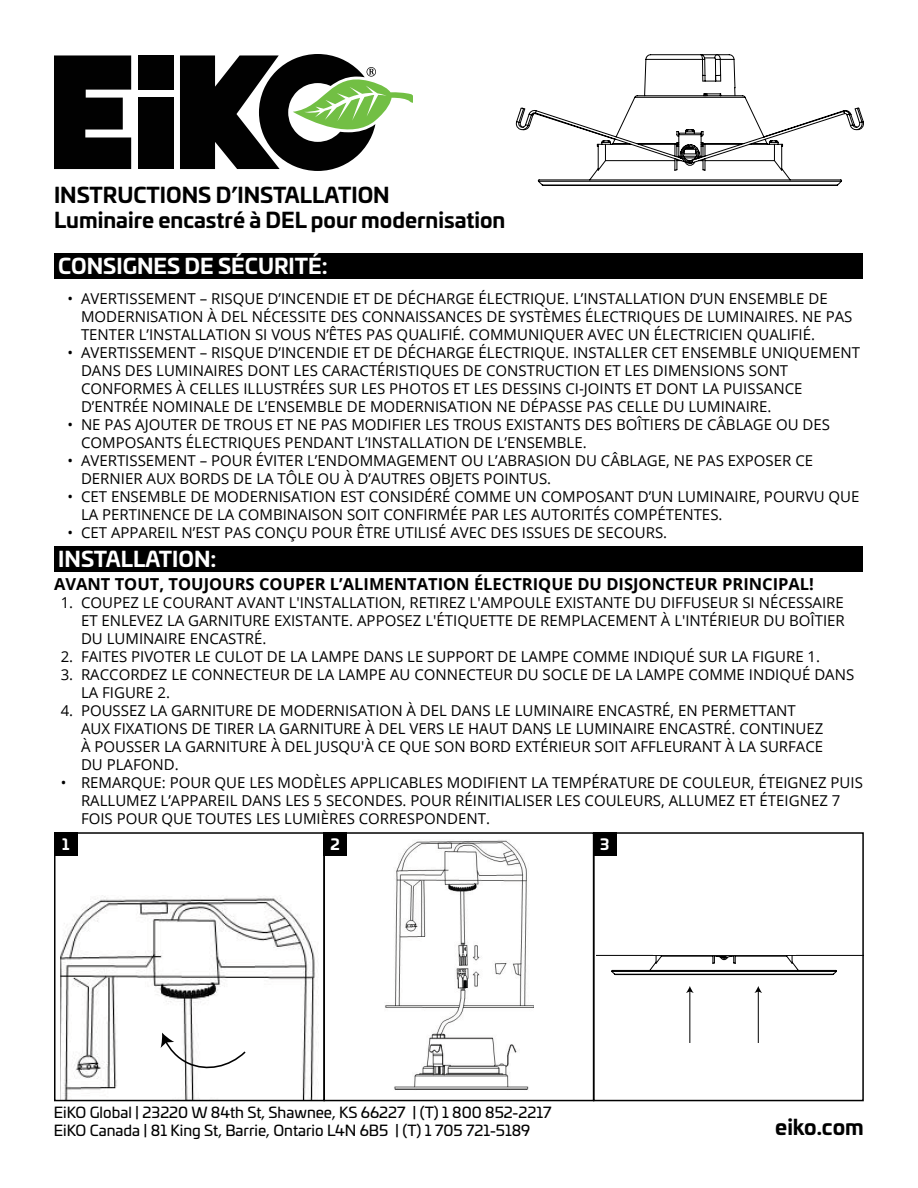
<style>
.page{position:relative;width:918px;height:1188px;background:#fff}
.page>*{position:absolute;margin:0;border:0;box-sizing:border-box;transform-origin:0 0}
.t1{font:700 21px/25.2px "Univia Pro";color:#000}
.t2{font:700 21px "Univia Pro";color:#fff}
.t3{font:700 16.5px "Open Sans";color:#000}
.t4{font:15px/18px "Open Sans";color:#000}
.t5{font:15px/18px "Univia Pro";color:#000}
.t6{font:700 15px "Univia Pro";color:#fff}
</style>
<div class="page">
<svg style="left:54px;top:55px;width:77px;height:114px"></svg>
<div style="left:138px;top:55px;width:35px;height:35px;background:#010101"></div>
<div style="left:138px;top:98px;width:35px;height:71px;background:#010101"></div>
<svg style="left:180px;top:54px;width:232px;height:117px"></svg>
<div style="left:54px;top:253px;width:808px;height:26px;background:#000"></div>
<svg style="left:537px;top:171px;width:306px;height:15px"></svg>
<svg style="left:516px;top:54px;width:348px;height:117px"></svg>
<div style="left:54px;top:546px;width:808px;height:25px;background:#000"></div>
<img style="left:60px;top:895px;width:255px;height:203px">
<svg style="left:161px;top:1033px;width:86px;height:41px"></svg>
<div style="left:54px;top:832px;width:23px;height:24px;background:#000"></div>
<div style="left:54px;top:832px;width:271px;height:269px;border:2px solid #000"></div>
<div style="left:324px;top:832px;width:23px;height:24px;background:#000"></div>
<div style="left:324px;top:832px;width:270px;height:269px;border:2px solid #000"></div>
<div style="left:593px;top:832px;width:23px;height:24px;background:#000"></div>
<div style="left:593px;top:832px;width:271px;height:269px;border:2px solid #000"></div>
<img style="left:385px;top:840px;width:148px;height:250px">
<svg style="left:596px;top:940px;width:268px;height:35px"></svg>
<hr style="left:596px;top:955px;width:268px;height:1px;background:#000">
<hr style="left:689px;top:991px;width:1px;height:52px;background:#000">
<svg style="left:686px;top:986px;width:8px;height:7px"></svg>
<hr style="left:758px;top:991px;width:1px;height:52px;background:#000">
<svg style="left:754px;top:986px;width:8px;height:7px"></svg>
<div style="left:653px;top:949px;width:142px;height:6px;background:#fff"></div>
<h1 class="t1" style="left:54px;top:181px;width:453px">INSTRUCTIONS D’INSTALLATION<br>Luminaire encastré à DEL pour modernisation</h1>
<h1 class="t2" style="left:58px;top:249px;width:271px">CONSIGNES DE SÉCURITÉ:</h1>
<p class="t4" style="left:81px;top:289px;width:773px;text-indent:-14px">• AVERTISSEMENT – RISQUE D’INCENDIE ET DE DÉCHARGE ÉLECTRIQUE. L’INSTALLATION D’UN ENSEMBLE DE<br>MODERNISATION À DEL NÉCESSITE DES CONNAISSANCES DE SYSTÈMES ÉLECTRIQUES DE LUMINAIRES. NE PAS<br>TENTER L’INSTALLATION SI VOUS N’ÊTES PAS QUALIFIÉ. COMMUNIQUER AVEC UN ÉLECTRICIEN QUALIFIÉ.</p>
<p class="t4" style="left:81px;top:343px;width:781px;text-indent:-14px">• AVERTISSEMENT – RISQUE D’INCENDIE ET DE DÉCHARGE ÉLECTRIQUE. INSTALLER CET ENSEMBLE UNIQUEMENT DANS DES LUMINAIRES DONT LES CARACTÉRISTIQUES DE CONSTRUCTION ET LES DIMENSIONS SONT CONFORMES À CELLES ILLUSTRÉES SUR LES PHOTOS ET LES DESSINS CI-JOINTS ET DONT LA PUISSANCE D’ENTRÉE NOMINALE DE L’ENSEMBLE DE MODERNISATION NE DÉPASSE PAS CELLE DU LUMINAIRE.</p>
<p class="t4" style="left:81px;top:415px;width:751px;text-indent:-14px">• NE PAS AJOUTER DE TROUS ET NE PAS MODIFIER LES TROUS EXISTANTS DES BOÎTIERS DE CÂBLAGE OU DES<br>COMPOSANTS ÉLECTRIQUES PENDANT L’INSTALLATION DE L’ENSEMBLE.</p>
<p class="t4" style="left:81px;top:451px;width:734px;text-indent:-14px">• AVERTISSEMENT – POUR ÉVITER L’ENDOMMAGEMENT OU L’ABRASION DU CÂBLAGE, NE PAS EXPOSER CE<br>DERNIER AUX BORDS DE LA TÔLE OU À D’AUTRES OBJETS POINTUS.</p>
<p class="t4" style="left:81px;top:487px;width:780px;text-indent:-14px">• CET ENSEMBLE DE MODERNISATION EST CONSIDÉRÉ COMME UN COMPOSANT D’UN LUMINAIRE, POURVU QUE<br>LA PERTINENCE DE LA COMBINAISON SOIT CONFIRMÉE PAR LES AUTORITÉS COMPÉTENTES.</p>
<p class="t4" style="left:68px;top:523px;width:601px">• CET APPAREIL N’EST PAS CONÇU POUR ÊTRE UTILISÉ AVEC DES ISSUES DE SECOURS.</p>
<h1 class="t2" style="left:58px;top:542px;width:160px">INSTALLATION:</h1>
<p class="t3" style="left:54px;top:572px;width:761px">AVANT TOUT, TOUJOURS COUPER L’ALIMENTATION ÉLECTRIQUE DU DISJONCTEUR PRINCIPAL!</p>
<p class="t4" style="left:81px;top:593px;width:765px;text-align:justify;text-indent:-20px">1. COUPEZ LE COURANT AVANT L'INSTALLATION, RETIREZ L'AMPOULE EXISTANTE DU DIFFUSEUR SI NÉCESSAIRE ET ENLEVEZ LA GARNITURE EXISTANTE. APPOSEZ L'ÉTIQUETTE DE REMPLACEMENT À L'INTÉRIEUR DU BOÎTIER DU LUMINAIRE ENCASTRÉ.</p>
<p class="t4" style="left:61px;top:647px;width:761px">2. FAITES PIVOTER LE CULOT DE LA LAMPE DANS LE SUPPORT DE LAMPE COMME INDIQUÉ SUR LA FIGURE 1.</p>
<p class="t4" style="left:81px;top:665px;width:775px;text-indent:-20px">3. RACCORDEZ LE CONNECTEUR DE LA LAMPE AU CONNECTEUR DU SOCLE DE LA LAMPE COMME INDIQUÉ DANS<br>LA FIGURE 2.</p>
<p class="t4" style="left:81px;top:701px;width:744px;text-indent:-20px">4. POUSSEZ LA GARNITURE DE MODERNISATION À DEL DANS LE LUMINAIRE ENCASTRÉ, EN PERMETTANT AUX FIXATIONS DE TIRER LA GARNITURE À DEL VERS LE HAUT DANS LE LUMINAIRE ENCASTRÉ. CONTINUEZ À POUSSER LA GARNITURE À DEL JUSQU'À CE QUE SON BORD EXTÉRIEUR SOIT AFFLEURANT À LA SURFACE DU PLAFOND.</p>
<p class="t4" style="left:81px;top:773px;width:783px;text-indent:-20px">• REMARQUE: POUR QUE LES MODÈLES APPLICABLES MODIFIENT LA TEMPÉRATURE DE COULEUR, ÉTEIGNEZ PUIS<br>RALLUMEZ L’APPAREIL DANS LES 5 SECONDES. POUR RÉINITIALISER LES COULEURS, ALLUMEZ ET ÉTEIGNEZ 7<br>FOIS POUR QUE TOUTES LES LUMIÈRES CORRESPONDENT.</p>
<p class="t6" style="left:62px;top:832px;width:9px">1</p>
<p class="t6" style="left:331px;top:832px;width:11px">2</p>
<p class="t6" style="left:600px;top:832px;width:11px">3</p>
<p class="t5" style="left:54px;top:1103px;width:499px">EiKO Global | 23220 W 84th St, Shawnee, KS 66227 | (T) 1 800 852-2217<br>EiKO Canada | 81 King St, Barrie, Ontario L4N 6B5 | (T) 1 705 721-5189</p>
<h1 class="t1" style="left:775px;top:1113px;width:90px">eiko.com</h1>
</div>
